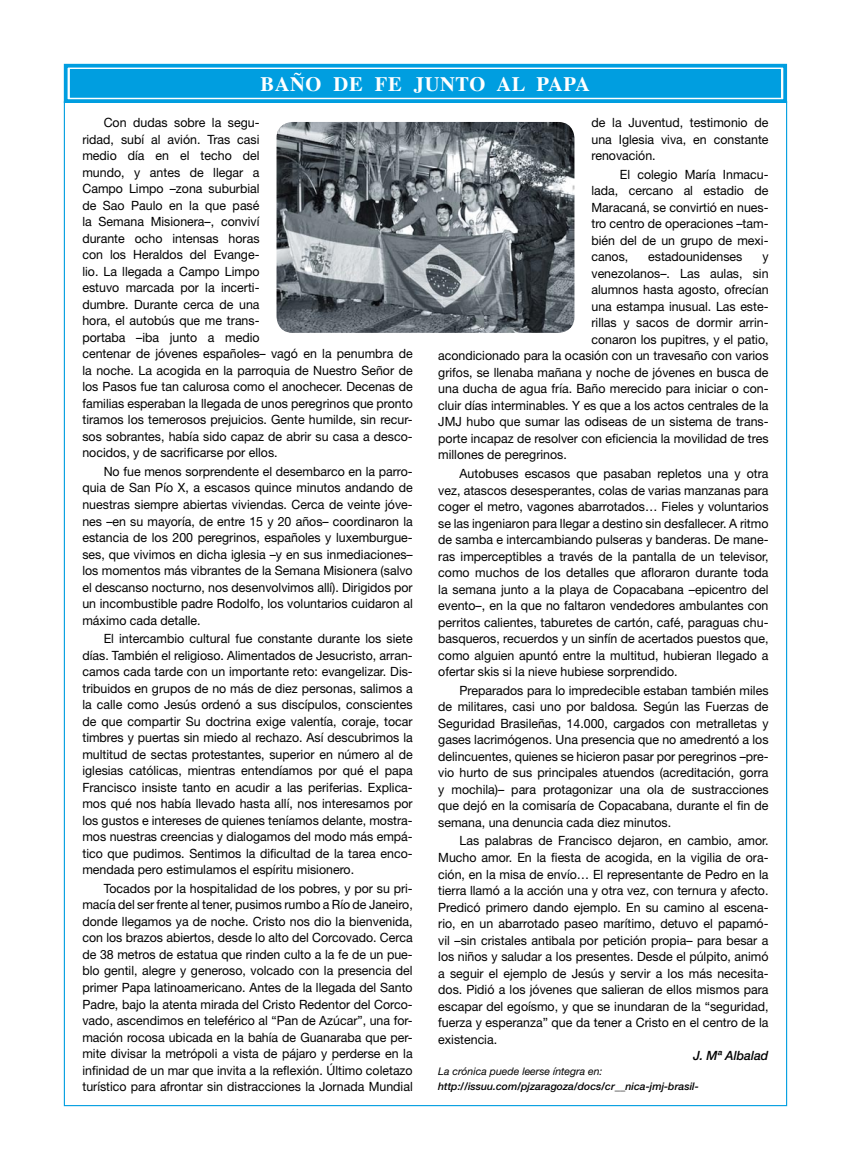
<style>
.page{position:relative;width:851px;height:1170px;background:#fff}
.page>*{position:absolute;margin:0;border:0;box-sizing:border-box;transform-origin:0 0}
.t1{font:700 20.55px "Times";letter-spacing:.03em;color:#fff}
.t2{font:12.75px/16.5px "Helvetica Neue LT Std";color:#000;text-align:justify}
.t3{font:italic 500 12.75px "Helvetica Neue LT Std";color:#000}
.t4{font:italic 500 10.5px "Helvetica Neue LT Std";color:#000}
.t5{font:italic 10.5px "Helvetica Neue LT Std";color:#000}
</style>
<div class="page">
<div style="left:70px;top:70px;width:710px;height:27px;background:#009ee0"></div>
<div style="left:64px;top:64px;width:723px;height:39px;border:4px solid #009ee0"></div>
<div style="left:70px;top:69px;width:710px;height:29px;border:1px solid #009ee0"></div>
<img style="left:276px;top:122px;width:298px;height:211px">
<h1 class="t1" style="left:260px;top:64px;width:331px">BAÑO DE FE JUNTO AL PAPA</h1>
<p class="t2" style="left:82px;top:114px;width:332px;text-align:left;text-indent:21px">Con dudas sobre la segu-<br>ridad, subí al avión. Tras casi<br>medio día en el techo del<br>mundo, y antes de llegar a<br>Campo Limpo –zona suburbial<br>de Sao Paulo en la que pasé<br>la Semana Misionera–, conviví<br>durante ocho intensas horas<br>con los Heraldos del Evange-<br>lio. La llegada a Campo Limpo<br>estuvo marcada por la incerti-<br>dumbre. Durante cerca de una<br>hora, el autobús que me trans-<br>portaba –iba junto a medio<br>centenar de jóvenes españoles– vagó en la penumbra de la noche. La acogida en la parroquia de Nuestro Señor de los Pasos fue tan calurosa como el anochecer. Decenas de familias esperaban la llegada de unos peregrinos que pronto tiramos los temerosos prejuicios. Gente humilde, sin recur&shy;sos sobrantes, había sido capaz de abrir su casa a desco&shy;nocidos, y de sacrificarse por ellos.</p>
<p class="t2" style="left:82px;top:463px;width:332px;text-indent:21px">No fue menos sorprendente el desembarco en la parro&shy;quia de San Pío X, a escasos quince minutos andando de nuestras siempre abiertas viviendas. Cerca de veinte jóve&shy;nes –en su mayoría, de entre 15 y 20 años– coordinaron la estancia de los 200 peregrinos, españoles y luxemburgue&shy;ses, que vivimos en dicha iglesia –y en sus inmediaciones– los momentos más vibrantes de la Semana Misionera (salvo el descanso nocturno, nos desenvolvimos allí). Dirigidos por un incombustible padre Rodolfo, los voluntarios cuidaron al máximo cada detalle.</p>
<p class="t2" style="left:82px;top:630px;width:332px;text-indent:21px">El intercambio cultural fue constante durante los siete días. También el religioso. Alimentados de Jesucristo, arran&shy;camos cada tarde con un importante reto: evangelizar. Dis&shy;tribuidos en grupos de no más de diez personas, salimos a la calle como Jesús ordenó a sus discípulos, conscientes de que compartir Su doctrina exige valentía, coraje, tocar timbres y puertas sin miedo al rechazo. Así descubrimos la multitud de sectas protestantes, superior en número al de iglesias católicas, mientras entendíamos por qué el papa Francisco insiste tanto en acudir a las periferias. Explica&shy;mos qué nos había llevado hasta allí, nos interesamos por los gustos e intereses de quienes teníamos delante, mostra&shy;mos nuestras creencias y dialogamos del modo más empá&shy;tico que pudimos. Sentimos la dificultad de la tarea enco&shy;mendada pero estimulamos el espíritu misionero.</p>
<p class="t2" style="left:82px;top:879px;width:332px;text-indent:21px">Tocados por la hospitalidad de los pobres, y por su pri&shy;macía del ser frente al tener, pusimos rumbo a Río de Janeiro, donde llegamos ya de noche. Cristo nos dio la bienvenida, con los brazos abiertos, desde lo alto del Corcovado. Cerca de 38 metros de estatua que rinden culto a la fe de un pue&shy;blo gentil, alegre y generoso, volcado con la presencia del primer Papa latinoamericano. Antes de la llegada del Santo Padre, bajo la atenta mirada del Cristo Redentor del Corco&shy;vado, ascendimos en teleférico al “Pan de Azúcar”, una for&shy;mación rocosa ubicada en la bahía de Guanaraba que per&shy;mite divisar la metrópoli a vista de pájaro y perderse en la infinidad de un mar que invita a la reflexión. Último coletazo turístico para afrontar sin distracciones la Jornada Mundial</p>
<p class="t2" style="left:591px;top:114px;width:178px">de la Juventud, testimonio de una Iglesia viva, en constante renovación.</p>
<p class="t2" style="left:591px;top:166px;width:178px;text-indent:28px">El colegio María Inmacu&shy;lada, cercano al estadio de Maracaná, se convirtió en nues&shy;tro centro de operaciones –tam&shy;bién del de un grupo de mexi&shy;canos,</p>
<p class="t2" style="left:648px;top:248px;width:96px">estadounidenses</p>
<p class="t2" style="left:762px;top:248px;width:8px">y</p>
<p class="t2" style="left:591px;top:265px;width:178px">venezolanos–. Las aulas, sin</p>
<p class="t2" style="left:591px;top:281px;width:178px">alumnos hasta agosto, ofrecían</p>
<p class="t2" style="left:591px;top:298px;width:178px">una estampa inusual. Las este-</p>
<p class="t2" style="left:591px;top:314px;width:178px">rillas y sacos de dormir arrin-</p>
<p class="t2" style="left:591px;top:331px;width:178px">conaron los pupitres, y el patio,</p>
<p class="t2" style="left:438px;top:347px;width:332px">acondicionado para la ocasión con un travesaño con varios</p>
<p class="t2" style="left:438px;top:364px;width:332px">grifos, se llenaba mañana y noche de jóvenes en busca de</p>
<p class="t2" style="left:438px;top:380px;width:332px">una ducha de agua fría. Baño merecido para iniciar o con-</p>
<p class="t2" style="left:438px;top:397px;width:332px">cluir días interminables. Y es que a los actos centrales de la</p>
<p class="t2" style="left:438px;top:413px;width:332px">JMJ hubo que sumar las odiseas de un sistema de trans-</p>
<p class="t2" style="left:438px;top:430px;width:332px">porte incapaz de resolver con eficiencia la movilidad de tres</p>
<p class="t2" style="left:438px;top:446px;width:130px">millones de peregrinos.</p>
<p class="t2" style="left:438px;top:465px;width:332px;text-indent:21px">Autobuses escasos que pasaban repletos una y otra vez, atascos desesperantes, colas de varias manzanas para coger el metro, vagones abarrotados… Fieles y voluntarios se las ingeniaron para llegar a destino sin desfallecer. A ritmo de samba e intercambiando pulseras y banderas. De mane&shy;ras imperceptibles a través de la pantalla de un televisor, como muchos de los detalles que afloraron durante toda la semana junto a la playa de Copacabana –epicentro del evento–, en la que no faltaron vendedores ambulantes con perritos calientes, taburetes de cartón, café, paraguas chu&shy;basqueros, recuerdos y un sinfín de acertados puestos que, como alguien apuntó entre la multitud, hubieran llegado a ofertar skis si la nieve hubiese sorprendido.</p>
<p class="t2" style="left:438px;top:681px;width:332px;text-indent:21px">Preparados para lo impredecible estaban también miles de militares, casi uno por baldosa. Según las Fuerzas de Seguridad Brasileñas, 14.000, cargados con metralletas y gases lacrimógenos. Una presencia que no amedrentó a los delincuentes, quienes se hicieron pasar por peregrinos –pre&shy;vio hurto de sus principales atuendos (acreditación, gorra y mochila)– para protagonizar una ola de sustracciones que dejó en la comisaría de Copacabana, durante el fin de semana, una denuncia cada diez minutos.</p>
<p class="t2" style="left:438px;top:832px;width:332px;text-indent:21px">Las palabras de Francisco dejaron, en cambio, amor.<br>Mucho amor. En la fiesta de acogida, en la vigilia de ora&shy;ción, en la misa de envío… El representante de Pedro en la tierra llamó a la acción una y otra vez, con ternura y afecto.<br>Predicó primero dando ejemplo. En su camino al escena&shy;rio, en un abarrotado paseo marítimo, detuvo el papamó&shy;vil –sin cristales antibala por petición propia– para besar a los niños y saludar a los presentes. Desde el púlpito, animó a seguir el ejemplo de Jesús y servir a los más necesita&shy;dos. Pidió a los jóvenes que salieran de ellos mismos para escapar del egoísmo, y que se inundaran de la “seguridad, fuerza y esperanza” que da tener a Cristo en el centro de la existencia.</p>
<p class="t3" style="left:693px;top:1047px;width:77px">J. Mª Albalad</p>
<p class="t5" style="left:438px;top:1065px;width:166px">La crónica puede leerse íntegra en:</p>
<p class="t4" style="left:438px;top:1080px;width:262px">http://issuu.com/pjzaragoza/docs/cr__nica-jmj-brasil-</p>
</div>
